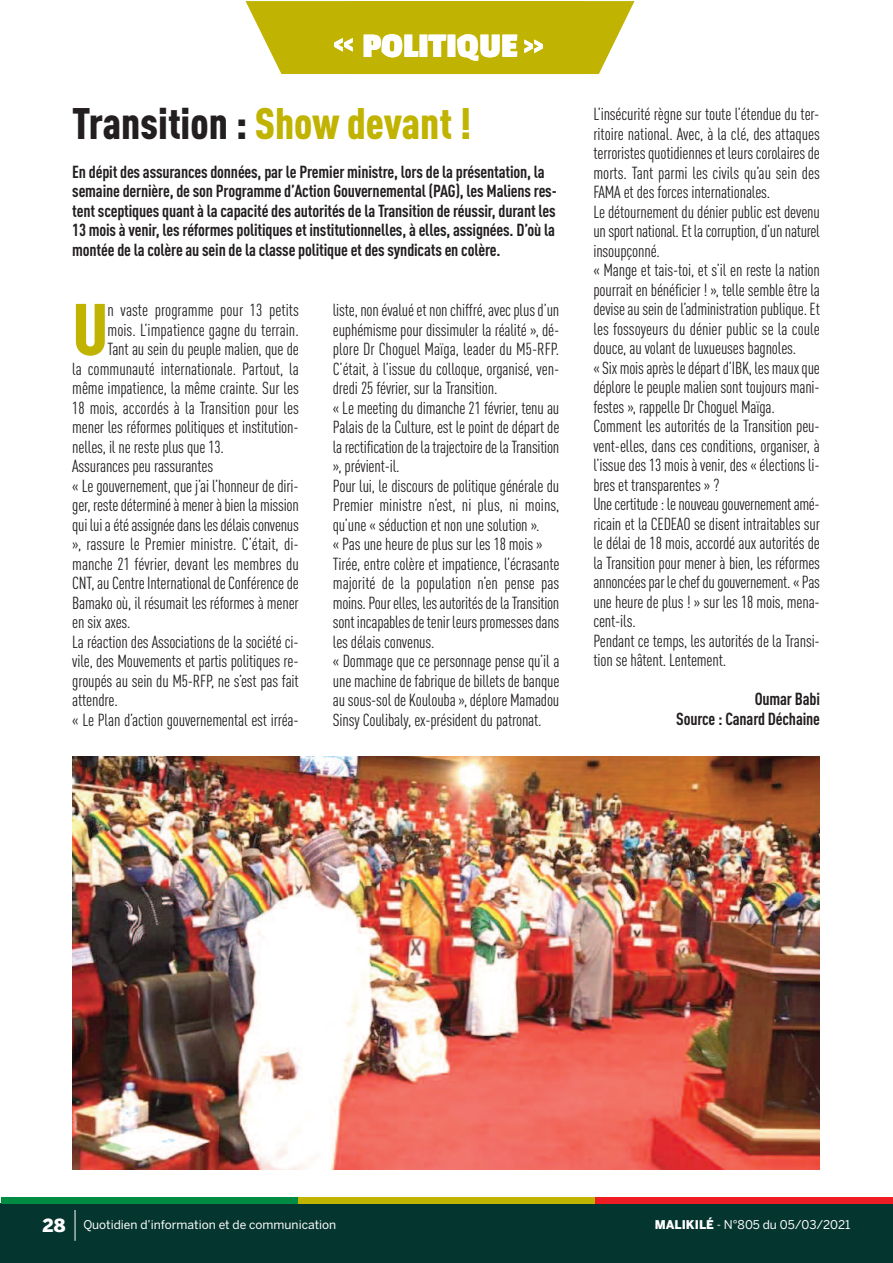
<style>
.page{position:relative;width:893px;height:1263px;background:#fff}
.page>*{position:absolute;margin:0;border:0;box-sizing:border-box;transform-origin:0 0}
.t1{font:900 condensed 72px "DIN Pro";color:#c0b301}
.t2{font:900 condensed 43.5px "DIN Pro";color:#231f20}
.t3{font:700 36px "Passion One";color:#fff}
.t4{font:condensed 17.25px/19.5px "DIN Pro";letter-spacing:-.01em;color:#231f20}
.t5{font:700 condensed 17.25px/19.5px "DIN Pro";letter-spacing:-.01em;color:#231f20;text-align:right}
.t6{font:12px "Benton Sans";color:#fff}
.s1{color:#c0b301}
.s2{font-weight:900;font-size:18px}
.s3{font-weight:900}
</style>
<div class="page">
<div style="left:1px;top:1203px;width:892px;height:60px;background:#05352f"></div>
<div style="left:1px;top:1197px;width:297px;height:6px;background:#008b43"></div>
<div style="left:298px;top:1197px;width:298px;height:6px;background:#c0b301"></div>
<div style="left:596px;top:1197px;width:297px;height:6px;background:#ee1d23"></div>
<hr style="left:75px;top:1210px;width:1px;height:31px;background:#fff">
<svg style="left:246px;top:1px;width:388px;height:73px;background:#c6ba19"></svg>
<img style="left:72px;top:757px;width:748px;height:412px">
<h3 class="t3" style="left:362px;top:27px;width:157px">POLITIQUE</h3>
<h2 class="t2" style="left:72px;top:108px;width:401px">Transition : <span class="s1">Show devant !</span></h2>
<p class="t5" style="left:72px;top:163px;width:486px;text-align:left">En dépit des assurances données, par le Premier ministre, lors de la présentation, la semaine dernière, de son Programme d’Action Gouvernemental (PAG), les Maliens res&shy;tent sceptiques quant à la capacité des autorités de la Transition de réussir, durant les 13 mois à venir, les réformes politiques et institutionnelles, à elles, assignées. D’où la montée de la colère au sein de la classe politique et des syndicats en colère.</p>
<h1 class="t1" style="left:72px;top:304px;width:38px">U</h1>
<p class="t4" style="left:108px;top:302px;width:193px">n vaste programme pour 13 petits</p>
<p class="t4" style="left:108px;top:321px;width:193px">mois. L’impatience gagne du terrain.</p>
<p class="t4" style="left:108px;top:341px;width:193px">Tant au sein du peuple malien, que de</p>
<p class="t4" style="left:72px;top:360px;width:228px">la communauté internationale. Partout, la</p>
<p class="t4" style="left:72px;top:380px;width:228px">même impatience, la même crainte. Sur les</p>
<p class="t4" style="left:72px;top:399px;width:228px">18 mois, accordés à la Transition pour les</p>
<p class="t4" style="left:72px;top:419px;width:228px">mener les réformes politiques et institution-</p>
<p class="t4" style="left:72px;top:438px;width:153px">nelles, il ne reste plus que 13.</p>
<p class="t4" style="left:72px;top:458px;width:142px">Assurances peu rassurantes</p>
<p class="t4" style="left:72px;top:477px;width:228px">« Le gouvernement, que j’ai l’honneur de diri-</p>
<p class="t4" style="left:72px;top:497px;width:228px">ger, restedéterminéàmeneràbienlamission</p>
<p class="t4" style="left:72px;top:516px;width:228px">qui luiaétéassignéedanslesdélaisconvenus</p>
<p class="t4" style="left:72px;top:536px;width:228px">», rassure le Premier ministre. C’était, di-</p>
<p class="t4" style="left:72px;top:555px;width:228px">manche 21 février, devant les membres du</p>
<p class="t4" style="left:72px;top:575px;width:228px">CNT,auCentreInternationaldeConférencede</p>
<p class="t4" style="left:72px;top:594px;width:228px">Bamako où, il résumait les réformes à mener</p>
<p class="t4" style="left:72px;top:614px;width:60px">en six axes.</p>
<p class="t4" style="left:72px;top:633px;width:228px">La réaction des Associations de la société ci-</p>
<p class="t4" style="left:72px;top:653px;width:228px">vile, des Mouvements et partis politiques re-</p>
<p class="t4" style="left:72px;top:672px;width:228px">groupés au sein du M5-RFP, ne s’est pas fait</p>
<p class="t4" style="left:72px;top:692px;width:47px">attendre.</p>
<p class="t4" style="left:72px;top:711px;width:228px">« Le Plan d’action gouvernemental est irréa-</p>
<p class="t4" style="left:333px;top:302px;width:228px">liste,nonévaluéetnonchiffré,avecplusd’un euphémisme pour dissimuler la réalité », dé&shy;plore Dr Choguel Maïga, leader du M5-RFP.<br>C’était, à l’issue du colloque, organisé, ven&shy;dredi 25 février, sur la Transition.<br>« Le meeting du dimanche 21 février, tenu au Palais de la Culture, est le point de départ de larectificationdelatrajectoiredelaTransition », prévient-il.<br>Pour lui, le discours de politique générale du Premier ministre n’est, ni plus, ni moins, qu’une « séduction et non une solution ».<br>« Pas une heure de plus sur les 18 mois » Tirée, entre colère et impatience, l’écrasante majorité de la population n’en pense pas moins. Pourelles, lesautoritésdelaTransition sont incapablesdetenir leurspromessesdans les délais convenus.<br>« Dommage que ce personnage pense qu’il a une machine de fabrique de billets de banque au sous-sol de Koulouba », déplore Mamadou Sinsy Coulibaly, ex-président du patronat.</p>
<p class="t4" style="left:593px;top:106px;width:228px">L’insécurité règne sur toute l’étendue du ter&shy;ritoire national. Avec, à la clé, des attaques terroristes quotidiennes et leurs corolaires de morts. Tant parmi les civils qu’au sein des FAMA et des forces internationales.<br>Le détournement du dénier public est devenu unsportnational.Et lacorruption,d’unnaturel insoupçonné.<br>« Mange et tais-toi, et s’il en reste la nation pourrait en bénéficier ! », telle semble être la deviseauseindel’administrationpublique.Et les fossoyeurs du dénier public se la coule douce, au volant de luxueuses bagnoles. «Sixmoisaprèsledépartd’IBK, lesmauxque déplore le peuple malien sont toujours mani&shy;festes », rappelle Dr Choguel Maïga.<br>Comment les autorités de la Transition peu&shy;vent-elles, dans ces conditions, organiser, à l’issue des 13 mois à venir, des « élections li&shy;bres et transparentes » ?<br>Unecertitude: lenouveaugouvernementamé&shy;ricain et la CEDEAO se disent intraitables sur le délai de 18 mois, accordé aux autorités de la Transition pour mener à bien, les réformes annoncéespar lechefdugouvernement.« Pas une heure de plus ! » sur les 18 mois, mena&shy;cent-ils.<br>Pendant ce temps, les autorités de la Transi&shy;tion se hâtent. Lentement.</p>
<p class="t5" style="left:676px;top:691px;width:145px">Oumar Babi<br>Source : Canard Déchaine</p>
<p class="t6" style="left:43px;top:1218px;width:295px"><span class="s2">28</span> Quotidien d’information et de communication</p>
<p class="t6" style="left:655px;top:1218px;width:197px"><span class="s3">MALIKILÉ</span> - N°805 du 05/03/2021</p>
</div>
